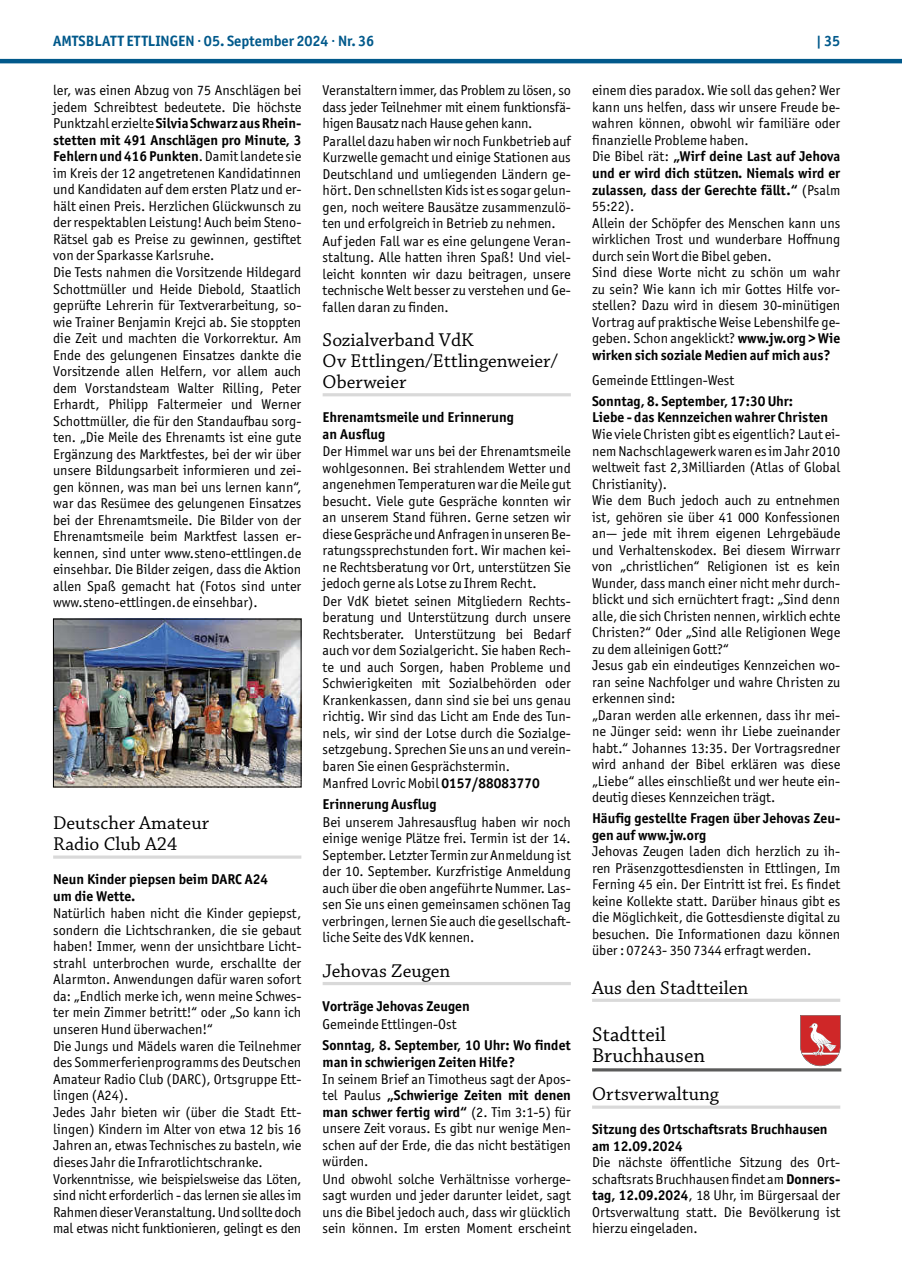
<style>
.page{position:relative;width:902px;height:1280px;background:#fff}
.page>*{position:absolute;margin:0;border:0;box-sizing:border-box;transform-origin:0 0}
.t1{font:21px/21px "Chaparral Pro";color:#000}
.t2{font:19.5px/21px "Chaparral Pro";color:#000}
.t3{font:700 15px "Officina Sans ITC Pro";color:#01598b}
.t4{font:14.25px/16.5px "Officina Sans ITC Pro";color:#000}
.t5{font:700 14.25px/16.5px "Officina Sans ITC Pro";color:#000}
.s1{font-weight:700}
</style>
<div class="page">
<hr style="left:0;top:59px;width:901px;height:4px;background:#01598b">
<hr style="left:53px;top:855px;width:248px;height:4px;background:#e1e1e1">
<img style="left:55px;top:621px;width:244px;height:164px">
<div style="left:53px;top:619px;width:248px;height:168px;border:1px solid #000"></div>
<hr style="left:322px;top:393px;width:248px;height:3px;background:#d9d9d9">
<hr style="left:322px;top:982px;width:248px;height:3px;background:#d9d9d9">
<hr style="left:592px;top:999px;width:248px;height:3px;background:#d9d9d9">
<svg style="left:592px;top:1105px;width:248px;height:4px"></svg>
<hr style="left:592px;top:1068px;width:249px;height:3px;background:#5c5c5b">
<svg style="left:800px;top:1015px;width:40px;height:51px"></svg>
<p class="t3" style="left:53px;top:31px;width:322px">AMTSBLATT ETTLINGEN · 05. September 2024 · Nr. 36</p>
<p class="t3" style="left:816px;top:31px;width:26px">| 35</p>
<p class="t4" style="left:53px;top:82px;width:250px">ler, was einen Abzug von 75 Anschlägen bei jedem Schreibtest bedeutete. Die höchste Punktzahl erzielte <span class="s1">Silvia Schwarz aus Rhein&shy;stetten mit 491 Anschlägen pro Minute, 3<br>Fehlern und 416 Punkten</span>. Damit landete sie im Kreis der 12 angetretenen Kandidatinnen und Kandidaten auf dem ersten Platz und er&shy;hält einen Preis. Herzlichen Glückwunsch zu der respektablen Leistung! Auch beim Steno-Rätsel gab es Preise zu gewinnen, gestiftet von der Sparkasse Karlsruhe.<br>Die Tests nahmen die Vorsitzende Hildegard Schottmüller und Heide Diebold, Staatlich geprüfte Lehrerin für Textverarbeitung, so&shy;wie Trainer Benjamin Krejci ab. Sie stoppten die Zeit und machten die Vorkorrektur. Am Ende des gelungenen Einsatzes dankte die Vorsitzende allen Helfern, vor allem auch dem Vorstandsteam Walter Rilling, Peter Erhardt, Philipp Faltermeier und Werner Schottmüller, die für den Standaufbau sorg&shy;ten. „Die Meile des Ehrenamts ist eine gute Ergänzung des Marktfestes, bei der wir über unsere Bildungsarbeit informieren und zei&shy;gen können, was man bei uns lernen kann“, war das Resümee des gelungenen Einsatzes bei der Ehrenamtsmeile. Die Bilder von der Ehrenamtsmeile beim Marktfest lassen er&shy;kennen, sind unter www.steno-ettlingen.de einsehbar. Die Bilder zeigen, dass die Aktion allen Spaß gemacht hat (Fotos sind unter www.steno-ettlingen.de einsehbar).</p>
<p class="t4" style="left:322px;top:82px;width:250px">Veranstaltern immer, das Problem zu lösen, so dass jeder Teilnehmer mit einem funktionsfä&shy;higen Bausatz nach Hause gehen kann.<br>Parallel dazu haben wir noch Funkbetrieb auf Kurzwelle gemacht und einige Stationen aus Deutschland und umliegenden Ländern ge&shy;hört. Den schnellsten Kids ist es sogar gelun&shy;gen, noch weitere Bausätze zusammenzulö&shy;ten und erfolgreich in Betrieb zu nehmen.<br>Auf jeden Fall war es eine gelungene Veran&shy;staltung. Alle hatten ihren Spaß! Und viel&shy;leicht konnten wir dazu beitragen, unsere technische Welt besser zu verstehen und Ge&shy;fallen daran zu finden.</p>
<h2 class="t2" style="left:322px;top:330px;width:237px">Sozialverband VdK<br>Ov Ettlingen/Ettlingenweier/<br>Oberweier</h2>
<p class="t5" style="left:322px;top:409px;width:193px">Ehrenamtsmeile und Erinnerung an Ausflug</p>
<p class="t4" style="left:322px;top:443px;width:250px">Der Himmel war uns bei der Ehrenamtsmeile wohlgesonnen. Bei strahlendem Wetter und angenehmen Temperaturen war die Meile gut besucht. Viele gute Gespräche konnten wir an unserem Stand führen. Gerne setzen wir diese Gespräche und Anfragen in unseren Be&shy;ratungssprechstunden fort. Wir machen kei&shy;ne Rechtsberatung vor Ort, unterstützen Sie jedoch gerne als Lotse zu Ihrem Recht.<br>Der VdK bietet seinen Mitgliedern Rechts&shy;beratung und Unterstützung durch unsere Rechtsberater. Unterstützung bei Bedarf auch vor dem Sozialgericht. Sie haben Rech&shy;te und auch Sorgen, haben Probleme und Schwierigkeiten mit Sozialbehörden oder Krankenkassen, dann sind sie bei uns genau richtig. Wir sind das Licht am Ende des Tun&shy;nels, wir sind der Lotse durch die Sozialge&shy;setzgebung. Sprechen Sie uns an und verein&shy;baren Sie einen Gesprächstermin.<br>Manfred Lovric Mobil <span class="s1">0157/88083770</span></p>
<p class="t5" style="left:322px;top:796px;width:115px">Erinnerung Ausflug</p>
<p class="t4" style="left:322px;top:814px;width:250px;text-align:justify">Bei unserem Jahresausflug haben wir noch einige wenige Plätze frei. Termin ist der 14.<br>September. Letzter Termin zur Anmeldung ist der 10. September. Kurzfristige Anmeldung auch über die oben angeführte Nummer. Las&shy;sen Sie uns einen gemeinsamen schönen Tag verbringen, lernen Sie auch die gesellschaft&shy;liche Seite des VdK kennen.</p>
<h2 class="t2" style="left:322px;top:961px;width:129px">Jehovas Zeugen</h2>
<p class="t5" style="left:322px;top:998px;width:149px">Vorträge Jehovas Zeugen</p>
<p class="t4" style="left:322px;top:1015px;width:135px">Gemeinde Ettlingen-Ost</p>
<p class="t5" style="left:322px;top:1037px;width:250px">Sonntag, 8. September, 10 Uhr: Wo findet man in schwierigen Zeiten Hilfe?</p>
<p class="t4" style="left:322px;top:1071px;width:250px">In seinem Brief an Timotheus sagt der Apos&shy;tel Paulus <span class="s1">„Schwierige Zeiten mit denen man schwer fertig wird“</span> (2. Tim 3:1-5) für unsere Zeit voraus. Es gibt nur wenige Men&shy;schen auf der Erde, die das nicht bestätigen würden.<br>Und obwohl solche Verhältnisse vorherge&shy;sagt wurden und jeder darunter leidet, sagt uns die Bibel jedoch auch, dass wir glücklich sein können. Im ersten Moment erscheint</p>
<p class="t4" style="left:592px;top:82px;width:250px">einem dies paradox. Wie soll das gehen? Wer kann uns helfen, dass wir unsere Freude be&shy;wahren können, obwohl wir familiäre oder finanzielle Probleme haben.<br>Die Bibel rät: <span class="s1">„Wirf deine Last auf Jehova und er wird dich stützen. Niemals wird er zulassen, dass der Gerechte fällt.“</span> (Psalm 55:22).<br>Allein der Schöpfer des Menschen kann uns wirklichen Trost und wunderbare Hoffnung durch sein Wort die Bibel geben.<br>Sind diese Worte nicht zu schön um wahr zu sein? Wie kann ich mir Gottes Hilfe vor&shy;stellen? Dazu wird in diesem 30-minütigen Vortrag auf praktische Weise Lebenshilfe ge&shy;geben. Schon angeklickt? <span class="s1">www.jw.org &gt; Wie wirken sich soziale Medien auf mich aus?</span></p>
<p class="t4" style="left:592px;top:372px;width:143px">Gemeinde Ettlingen-West</p>
<p class="t5" style="left:592px;top:392px;width:237px">Sonntag, 8. September, 17:30 Uhr:<br>Liebe - das Kennzeichen wahrer Christen</p>
<p class="t4" style="left:592px;top:426px;width:250px">Wie viele Christen gibt es eigentlich? Laut ei&shy;nem Nachschlagewerk waren es im Jahr 2010 weltweit fast 2,3Milliarden (Atlas of Global Christianity).<br>Wie dem Buch jedoch auch zu entnehmen ist, gehören sie über 41 000 Konfessionen an— jede mit ihrem eigenen Lehrgebäude und Verhaltenskodex. Bei diesem Wirrwarr von „christlichen“ Religionen ist es kein Wunder, dass manch einer nicht mehr durch&shy;blickt und sich ernüchtert fragt: „Sind denn alle, die sich Christen nennen, wirklich echte Christen?“ Oder „Sind alle Religionen Wege zu dem alleinigen Gott?“<br>Jesus gab ein eindeutiges Kennzeichen wo&shy;ran seine Nachfolger und wahre Christen zu erkennen sind:<br>„Daran werden alle erkennen, dass ihr mei&shy;ne Jünger seid: wenn ihr Liebe zueinander habt.“ Johannes 13:35. Der Vortragsredner wird anhand der Bibel erklären was diese „Liebe“ alles einschließt und wer heute ein&shy;deutig dieses Kennzeichen trägt.</p>
<p class="t5" style="left:592px;top:810px;width:250px">Häufig gestellte Fragen über Jehovas Zeu&shy;gen auf www.jw.org</p>
<p class="t4" style="left:592px;top:843px;width:250px;text-align:justify">Jehovas Zeugen laden dich herzlich zu ih&shy;ren Präsenzgottesdiensten in Ettlingen, Im Ferning 45 ein. Der Eintritt ist frei. Es findet keine Kollekte statt. Darüber hinaus gibt es die Möglichkeit, die Gottesdienste digital zu besuchen. Die Informationen dazu können über : 07243- 350 7344 erfragt werden.</p>
<h2 class="t2" style="left:592px;top:978px;width:158px">Aus den Stadtteilen</h2>
<h1 class="t1" style="left:592px;top:1024px;width:115px">Stadtteil<br>Bruchhausen</h1>
<h2 class="t2" style="left:592px;top:1084px;width:128px">Ortsverwaltung</h2>
<p class="t5" style="left:592px;top:1121px;width:237px">Sitzung des Ortschaftsrats Bruchhausen am 12.09.2024</p>
<p class="t4" style="left:592px;top:1154px;width:250px;text-align:justify">Die nächste öffentliche Sitzung des Ort&shy;schaftsrats Bruchhausen findet am <span class="s1">Donners&shy;tag, 12.09.2024</span>, 18 Uhr, im Bürgersaal der Ortsverwaltung statt. Die Bevölkerung ist hierzu eingeladen.</p>
<h2 class="t2" style="left:53px;top:813px;width:157px">Deutscher Amateur<br>Radio Club A24</h2>
<p class="t5" style="left:53px;top:871px;width:216px">Neun Kinder piepsen beim DARC A24 um die Wette.</p>
<p class="t4" style="left:53px;top:905px;width:250px">Natürlich haben nicht die Kinder gepiepst, sondern die Lichtschranken, die sie gebaut haben! Immer, wenn der unsichtbare Licht&shy;strahl unterbrochen wurde, erschallte der Alarmton. Anwendungen dafür waren sofort da: „Endlich merke ich, wenn meine Schwes&shy;ter mein Zimmer betritt!“ oder „So kann ich unseren Hund überwachen!“<br>Die Jungs und Mädels waren die Teilnehmer des Sommerferienprogramms des Deutschen Amateur Radio Club (DARC), Ortsgruppe Ett&shy;lingen (A24).<br>Jedes Jahr bieten wir (über die Stadt Ett&shy;lingen) Kindern im Alter von etwa 12 bis 16<br>Jahren an, etwas Technisches zu basteln, wie dieses Jahr die Infrarotlichtschranke.<br>Vorkenntnisse, wie beispielsweise das Löten, sind nicht erforderlich - das lernen sie alles im Rahmen dieser Veranstaltung. Und sollte doch mal etwas nicht funktionieren, gelingt es den</p>
</div>
